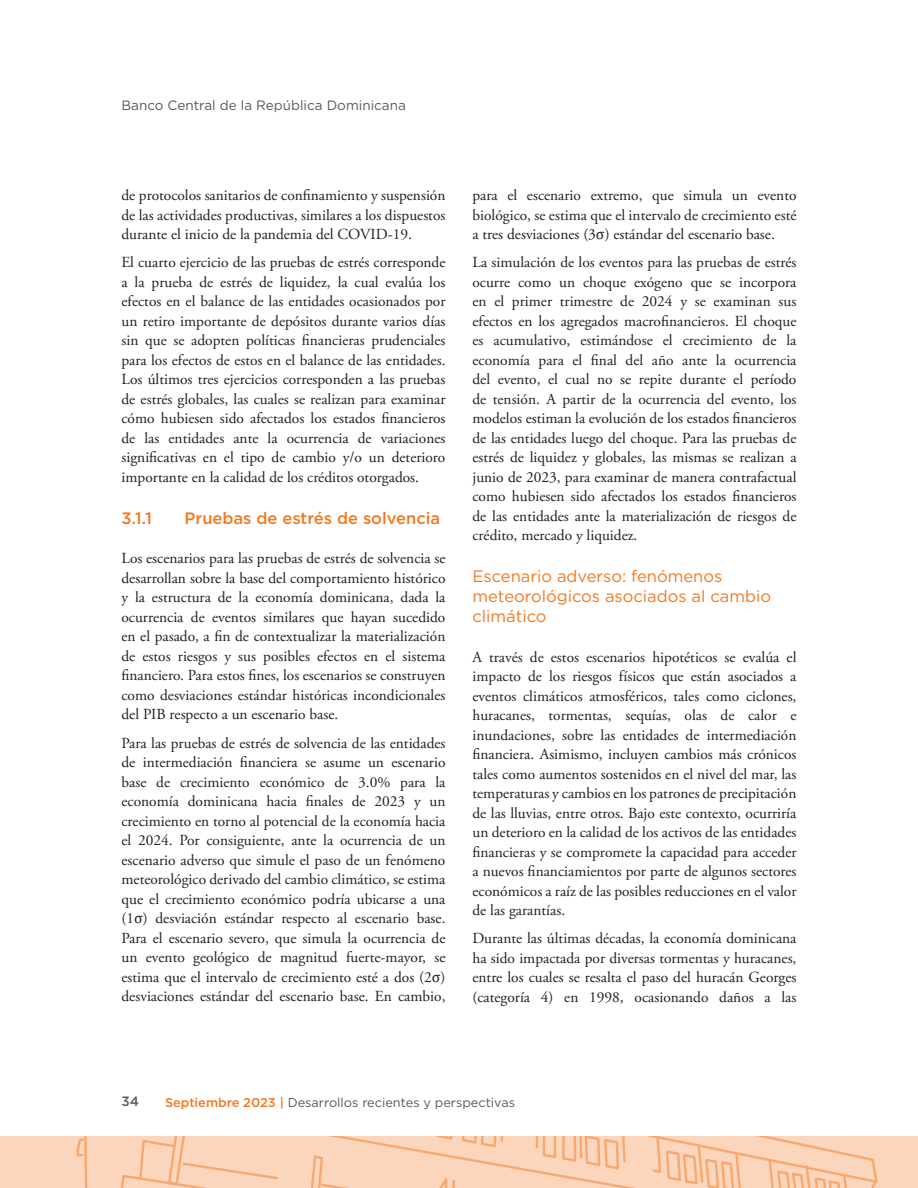
<style>
.page{position:relative;width:918px;height:1188px;background:#fff}
.page>*{position:absolute;margin:0;border:0;box-sizing:border-box;transform-origin:0 0}
.t1{font:16.5px/19.8px "Gotham";color:#f47820}
.t2{font:500 16.5px "Gotham";color:#f47820}
.t3{font:15.3px/19.5px "Adobe Garamond Pro";color:#221f1f;text-align:justify}
.t4{font:13.5px "Gotham";color:#57585a}
.t5{font:500 13.5px "Gotham";color:#57585a}
.t6{font:12.75px "Gotham";color:#57585a}
.s1{font-family:"Cambria Math"}
.s2{font-weight:500;color:#f47820}
</style>
<div class="page">
<svg style="left:15px;top:1137px;width:901px;height:51px;background:#fad0b3"></svg>
<p class="t4" style="left:122px;top:98px;width:286px">Banco Central de la República Dominicana</p>
<p class="t3" style="left:122px;top:186px;width:325px">de protocolos sanitarios de confinamiento y suspensión de las actividades productivas, similares a los dispuestos durante el inicio de la pandemia del COVID-19.</p>
<p class="t3" style="left:122px;top:253px;width:326px">El cuarto ejercicio de las pruebas de estrés corresponde a la prueba de estrés de liquidez, la cual evalúa los efectos en el balance de las entidades ocasionados por un retiro importante de depósitos durante varios días sin que se adopten políticas financieras prudenciales para los efectos de estos en el balance de las entidades.<br>Los últimos tres ejercicios corresponden a las pruebas de estrés globales, las cuales se realizan para examinar cómo hubiesen sido afectados los estados financieros de las entidades ante la ocurrencia de variaciones significativas en el tipo de cambio y/o un deterioro importante en la calidad de los créditos otorgados.</p>
<p class="t2" style="left:122px;top:509px;width:32px">3.1.1</p>
<p class="t2" style="left:184px;top:509px;width:257px">Pruebas de estrés de solvencia</p>
<p class="t3" style="left:122px;top:549px;width:326px">Los escenarios para las pruebas de estrés de solvencia se desarrollan sobre la base del comportamiento histórico y la estructura de la economía dominicana, dada la ocurrencia de eventos similares que hayan sucedido en el pasado, a fin de contextualizar la materialización de estos riesgos y sus posibles efectos en el sistema financiero. Para estos fines, los escenarios se construyen como desviaciones estándar históricas incondicionales del PIB respecto a un escenario base.</p>
<p class="t3" style="left:121px;top:733px;width:326px">Para las pruebas de estrés de solvencia de las entidades de intermediación financiera se asume un escenario base de crecimiento económico de 3.0% para la economía dominicana hacia finales de 2023 y un crecimiento en torno al potencial de la economía hacia el 2024. Por consiguiente, ante la ocurrencia de un escenario adverso que simule el paso de un fenómeno meteorológico derivado del cambio climático, se estima que el crecimiento económico podría ubicarse a una (1<span class="s1">σ</span>) desviación estándar respecto al escenario base.<br>Para el escenario severo, que simula la ocurrencia de un evento geológico de magnitud fuerte-mayor, se estima que el intervalo de crecimiento esté a dos (2<span class="s1">σ</span>) desviaciones estándar del escenario base. En cambio,</p>
<p class="t3" style="left:472px;top:186px;width:326px">para el escenario extremo, que simula un evento biológico, se estima que el intervalo de crecimiento esté a tres desviaciones (3<span class="s1">σ</span>) estándar del escenario base.</p>
<p class="t3" style="left:472px;top:253px;width:326px">La simulación de los eventos para las pruebas de estrés ocurre como un choque exógeno que se incorpora en el primer trimestre de 2024 y se examinan sus efectos en los agregados macrofinancieros. El choque es acumulativo, estimándose el crecimiento de la economía para el final del año ante la ocurrencia del evento, el cual no se repite durante el período de tensión. A partir de la ocurrencia del evento, los modelos estiman la evolución de los estados financieros de las entidades luego del choque. Para las pruebas de estrés de liquidez y globales, las mismas se realizan a junio de 2023, para examinar de manera contrafactual como hubiesen sido afectados los estados financieros de las entidades ante la materialización de riesgos de crédito, mercado y liquidez.</p>
<p class="t1" style="left:472px;top:567px;width:300px">Escenario adverso: fenómenos meteorológicos asociados al cambio climático</p>
<p class="t3" style="left:472px;top:647px;width:326px">A través de estos escenarios hipotéticos se evalúa el impacto de los riesgos físicos que están asociados a eventos climáticos atmosféricos, tales como ciclones, huracanes, tormentas, sequías, olas de calor e inundaciones, sobre las entidades de intermediación financiera. Asimismo, incluyen cambios más crónicos tales como aumentos sostenidos en el nivel del mar, las temperaturas y cambios en los patrones de precipitación de las lluvias, entre otros. Bajo este contexto, ocurriría un deterioro en la calidad de los activos de las entidades financieras y se compromete la capacidad para acceder a nuevos financiamientos por parte de algunos sectores económicos a raíz de las posibles reducciones en el valor de las garantías.</p>
<p class="t3" style="left:472px;top:929px;width:326px">Durante las últimas décadas, la economía dominicana ha sido impactada por diversas tormentas y huracanes, entre los cuales se resalta el paso del huracán Georges (categoría 4) en 1998, ocasionando daños a las</p>
<p class="t5" style="left:122px;top:1094px;width:19px">34</p>
<p class="t6" style="left:165px;top:1096px;width:352px"><span class="s2">Septiembre 2023 |</span> Desarrollos recientes y perspectivas</p>
</div>
